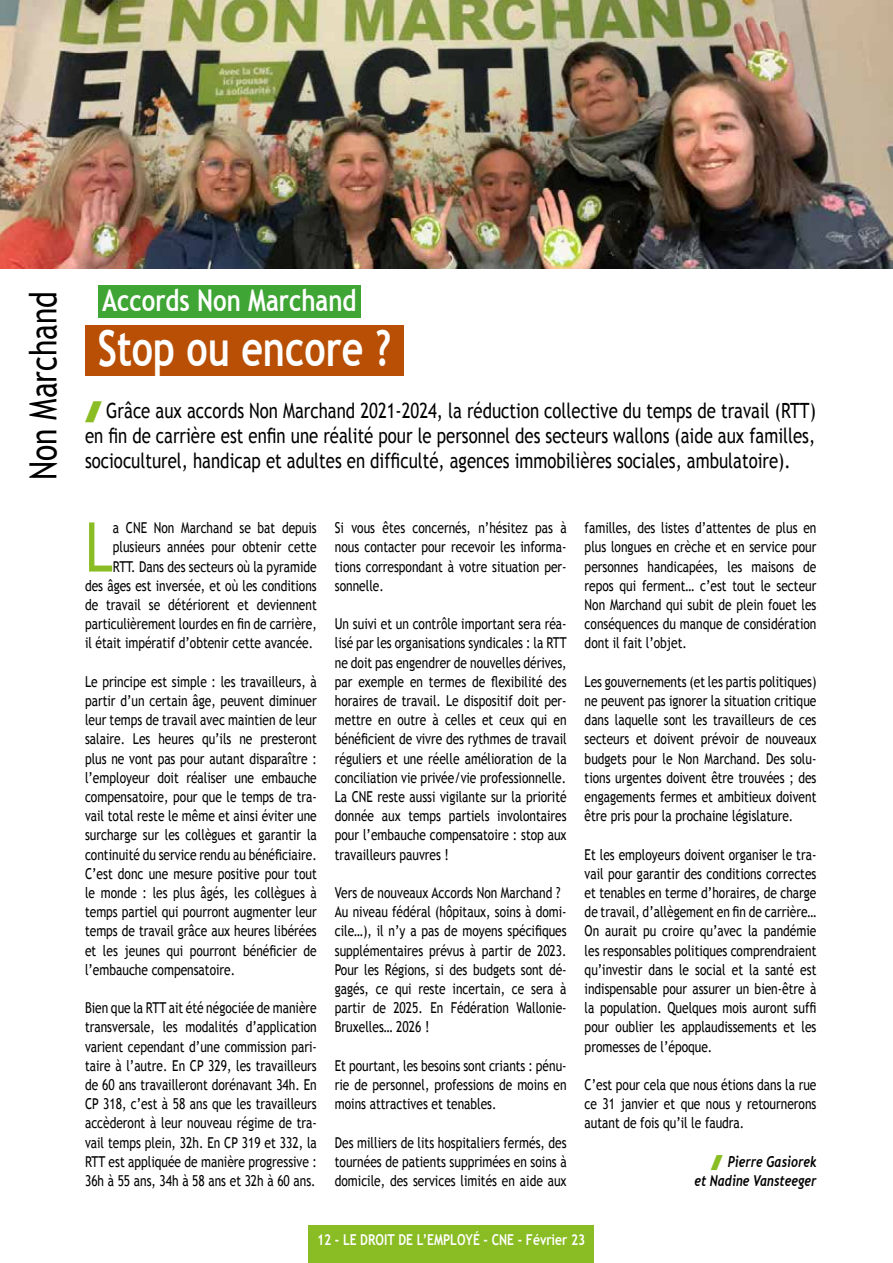
<style>
.page{position:relative;width:893px;height:1263px;background:#fff}
.page>*{position:absolute;margin:0;border:0;box-sizing:border-box;transform-origin:0 0}
.t1{font:68.7px "Trebuchet MS";color:#8abd24;scale:.8 1}
.t2{font:700 49.5px "Trebuchet MS";color:#fff;scale:.76 1}
.t3{font:37.5px "Trebuchet MS";color:#000;scale:.8 1}
.t4{font:700 30px "Trebuchet MS";color:#fff;scale:.8 1}
.t5{font:21px/25.2px "Trebuchet MS";color:#000;text-align:justify;scale:.8 1}
.t6{font:15px/19.2px "Trebuchet MS";color:#000;text-align:justify;scale:.8 1}
.t7{font:700 15px "Trebuchet MS";color:#fff;scale:.81 1}
.t8{font:italic 700 15px/19.2px "Trebuchet";color:#000;text-align:right;scale:.8 1}
</style>
<div class="page">
<div style="left:308px;top:1225px;width:286px;height:38px;background:#8abd24"></div>
<div style="left:98px;top:285px;width:263px;height:33px;background:#3fa535"></div>
<div style="left:85px;top:326px;width:319px;height:50px;background:#b84f04"></div>
<img style="left:0;top:0;width:893px;height:268px">
<h3 class="t3" style="left:21px;top:480px;width:238px;rotate:-90deg">Non Marchand</h3>
<h3 class="t4" style="left:102px;top:282px;width:320px">Accords Non Marchand</h3>
<h2 class="t2" style="left:98px;top:317px;width:388px">Stop ou encore ?</h2>
<p class="t5" style="left:85px;top:398px;width:915px;text-indent:21px">Grâce aux accords Non Marchand 2021-2024, la réduction collective du temps de travail (RTT) en fin de carrière est enfin une réalité pour le personnel des secteurs wallons (aide aux familles, socioculturel, handicap et adultes en difficulté, agences immobilières sociales, ambulatoire).</p>
<p class="t6" style="left:85px;top:518px;width:291px;text-align:right">a CNE Non Marchand se bat depuis plusieurs années pour obtenir cette<br>RTT. Dans des secteurs où la pyramide<br>des âges est inversée, et où les conditions de travail se détériorent et deviennent particulièrement lourdes en fin de carrière, il était impératif d’obtenir cette avancée.</p>
<p class="t6" style="left:85px;top:672px;width:291px">Le principe est simple : les travailleurs, à partir d’un certain âge, peuvent diminuer leur temps de travail avec maintien de leur salaire. Les heures qu’ils ne presteront plus ne vont pas pour autant disparaître : l’employeur doit réaliser une embauche compensatoire, pour que le temps de tra&shy;vail total reste le même et ainsi éviter une surcharge sur les collègues et garantir la continuité du service rendu au bénéficiaire.<br>C’est donc une mesure positive pour tout le monde : les plus âgés, les collègues à temps partiel qui pourront augmenter leur temps de travail grâce aux heures libérées et les jeunes qui pourront bénéficier de l’embauche compensatoire.</p>
<p class="t6" style="left:85px;top:998px;width:291px">Bien que la RTT ait été négociée de manière transversale, les modalités d’application varient cependant d’une commission pari&shy;taire à l’autre. En CP 329, les travailleurs de 60 ans travailleront dorénavant 34h. En CP 318, c’est à 58 ans que les travailleurs accèderont à leur nouveau régime de tra&shy;vail temps plein, 32h. En CP 319 et 332, la RTT est appliquée de manière progressive :<br>36h à 55 ans, 34h à 58 ans et 32h à 60 ans.</p>
<h1 class="t1" style="left:85px;top:507px;width:36px">L</h1>
<p class="t6" style="left:335px;top:518px;width:291px">Si vous êtes concernés, n’hésitez pas à nous contacter pour recevoir les informa&shy;tions correspondant à votre situation per&shy;sonnelle.</p>
<p class="t6" style="left:335px;top:614px;width:292px">Un suivi et un contrôle important sera réa&shy;lisé par les organisations syndicales : la RTT ne doit pas engendrer de nouvelles dérives, par exemple en termes de flexibilité des horaires de travail. Le dispositif doit per&shy;mettre en outre à celles et ceux qui en bénéficient de vivre des rythmes de travail réguliers et une réelle amélioration de la conciliation vie privée/vie professionnelle.<br>La CNE reste aussi vigilante sur la priorité donnée aux temps partiels involontaires pour l’embauche compensatoire : stop aux travailleurs pauvres !</p>
<p class="t6" style="left:335px;top:883px;width:291px;text-align:left">Vers de nouveaux Accords Non Marchand ?<br>Au niveau fédéral (hôpitaux, soins à domi&shy;cile…), il n’y a pas de moyens spécifiques supplémentaires prévus à partir de 2023.<br>Pour les Régions, si des budgets sont dé&shy;gagés, ce qui reste incertain, ce sera à partir de 2025. En Fédération Wallonie-Bruxelles… 2026 !</p>
<p class="t6" style="left:335px;top:1056px;width:291px">Et pourtant, les besoins sont criants : pénu&shy;rie de personnel, professions de moins en moins attractives et tenables.</p>
<p class="t6" style="left:335px;top:1133px;width:291px">Des milliers de lits hospitaliers fermés, des tournées de patients supprimées en soins à domicile, des services limités en aide aux</p>
<p class="t6" style="left:585px;top:518px;width:291px">familles, des listes d’attentes de plus en plus longues en crèche et en service pour personnes handicapées, les maisons de repos qui ferment… c’est tout le secteur Non Marchand qui subit de plein fouet les conséquences du manque de considération dont il fait l’objet.</p>
<p class="t6" style="left:585px;top:672px;width:291px">Les gouvernements (et les partis politiques) ne peuvent pas ignorer la situation critique dans laquelle sont les travailleurs de ces secteurs et doivent prévoir de nouveaux budgets pour le Non Marchand. Des solu&shy;tions urgentes doivent être trouvées ; des engagements fermes et ambitieux doivent être pris pour la prochaine législature.</p>
<p class="t6" style="left:585px;top:845px;width:291px">Et les employeurs doivent organiser le tra&shy;vail pour garantir des conditions correctes et tenables en terme d’horaires, de charge de travail, d’allègement en fin de carrière… On aurait pu croire qu’avec la pandémie les responsables politiques comprendraient qu’investir dans le social et la santé est indispensable pour assurer un bien-être à la population. Quelques mois auront suffi pour oublier les applaudissements et les promesses de l’époque.</p>
<p class="t6" style="left:585px;top:1075px;width:291px">C’est pour cela que nous étions dans la rue ce 31 janvier et que nous y retournerons autant de fois qu’il le faudra.</p>
<p class="t8" style="left:694px;top:1152px;width:154px">Pierre Gasiorek<br>et Nadine Vansteeger</p>
<p class="t7" style="left:317px;top:1230px;width:333px">12 - LE DROIT DE L’EMPLOYÉ - CNE - Février 23</p>
</div>
